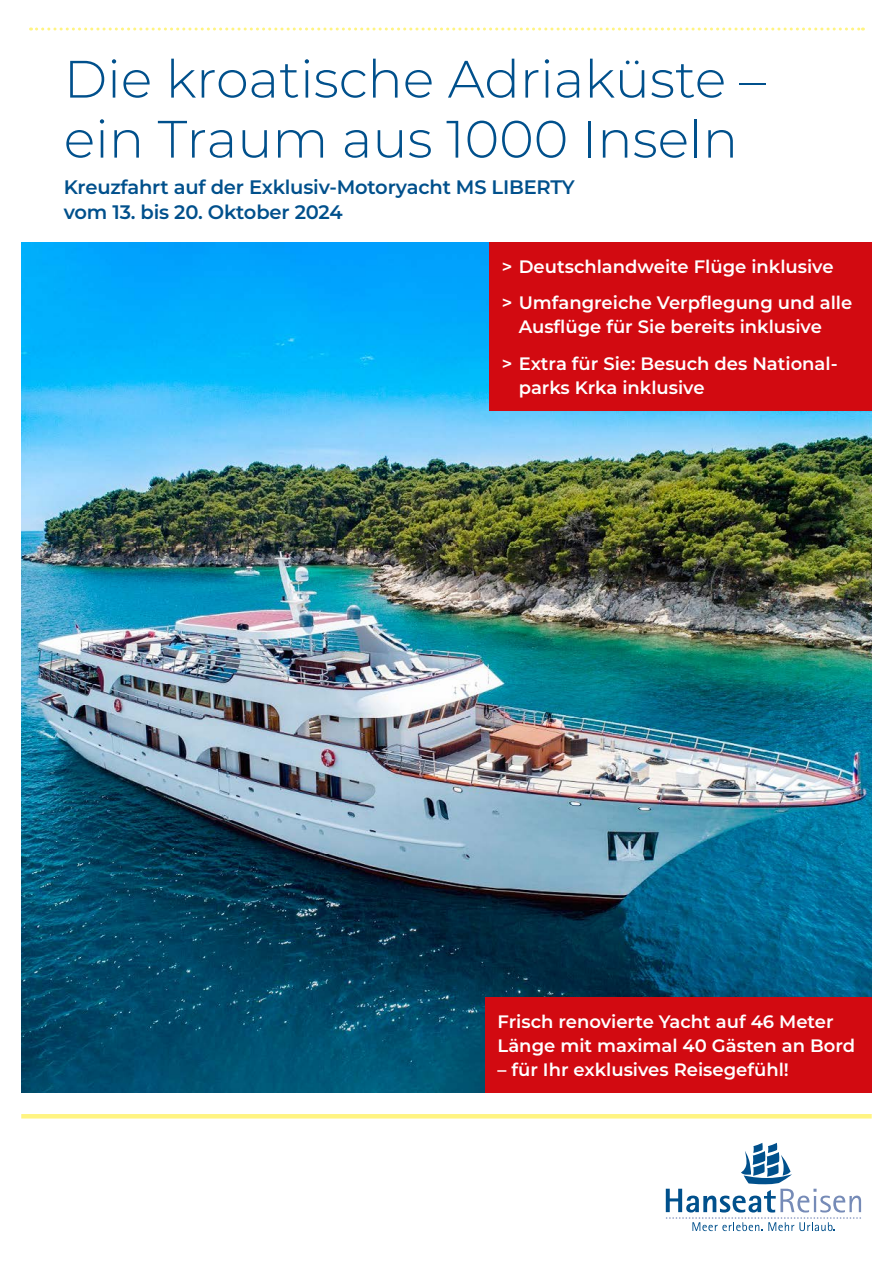
<style>
.page{position:relative;width:893px;height:1263px;background:#fff}
.page>*{position:absolute;margin:0;border:0;box-sizing:border-box;transform-origin:0 0}
.t1{font:300 52.5px/60px "Montserrat";color:#00508c}
.t2{font:600 19.5px/25.5px "Montserrat";letter-spacing:-.01em;color:#00508c}
.t3{font:600 18px/36.8px "Montserrat";color:#fff}
</style>
<div class="page">
<svg style="left:31px;top:28px;width:832px;height:3px"></svg>
<hr style="left:21px;top:1114px;width:851px;height:4px;background:#fff482">
<svg style="left:666px;top:1143px;width:195px;height:88px"></svg>
<img style="left:21px;top:242px;width:851px;height:851px">
<div style="left:489px;top:242px;width:383px;height:169px;background:#d20a11"></div>
<div style="left:485px;top:998px;width:387px;height:95px;background:#d20a11"></div>
<h1 class="t1" style="left:64px;top:47px;width:704px">Die kroatische Adriaküste – ein Traum aus 1000 Inseln</h1>
<p class="t2" style="left:64px;top:173px;width:512px">Kreuzfahrt auf der Exklusiv-Motoryacht MS LIBERTY vom 13. bis 20. Oktober 2024</p>
<p class="t3" style="left:502px;top:247px;width:352px">&gt; Deutschlandweite Flüge inklusive<br>&gt; Umfangreiche Verpflegung und alle</p>
<p class="t3" style="left:502px;top:308px;width:337px;text-align:center">Ausflüge für Sie bereits inklusive<br>&gt; Extra für Sie: Besuch des National-</p>
<p class="t3" style="left:519px;top:368px;width:187px">parks Krka inklusive</p>
<p class="t3" style="left:497px;top:1009px;width:359px;line-height:24px">Frisch renovierte Yacht auf 46 Meter<br>Länge mit maximal 40 Gästen an Bord</p>
<p class="t3" style="left:497px;top:1050px;width:293px">– für Ihr exklusives Reisegefühl!</p>
</div>
